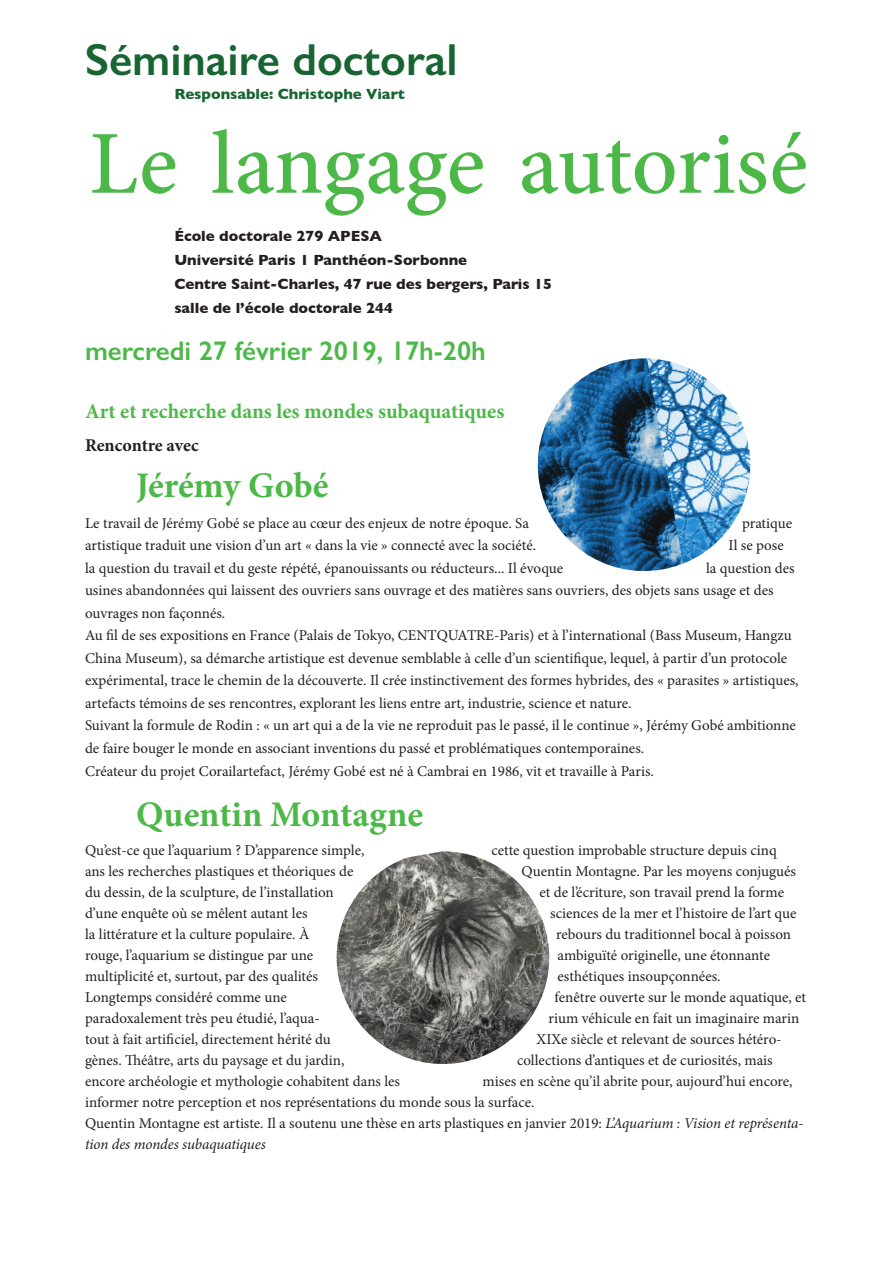
<style>
.page{position:relative;width:893px;height:1263px;background:#fff}
.page>*{position:absolute;margin:0;border:0;box-sizing:border-box;transform-origin:0 0}
.t1{font:500 90px "Minion Pro";letter-spacing:-.005em;color:#4cb848}
.t2{font:600 45px "Gill Sans";color:#186432}
.t3{font:700 36px "Minion Pro";letter-spacing:-.005em;color:#4cb848}
.t4{font:600 27px "Gill Sans";color:#4cb848}
.t5{font:700 21px "Minion Pro";color:#4cb848}
.t6{font:700 18px "Minion Pro";letter-spacing:-.005em;color:#231f20}
.t7{font:15px/22.5px "Minion Pro";color:#231f20}
.t8{font:700 15px "Gill Sans";color:#231f20}
.t9{font:700 15px "Gill Sans";color:#186432}
.s1{font-style:italic}
</style>
<div class="page">
<img style="left:336px;top:851px;width:214px;height:213px">
<img style="left:537px;top:358px;width:214px;height:213px">
<p class="t2" style="left:85px;top:33px;width:374px">Séminaire doctoral</p>
<p class="t9" style="left:174px;top:82px;width:232px">Responsable: Christophe Viart</p>
<p class="t1" style="left:89px;top:103px;width:720px">Le langage autorisé</p>
<p class="t8" style="left:174px;top:224px;width:209px">École doctorale 279 APESA</p>
<p class="t8" style="left:174px;top:248px;width:294px">Université Paris 1 Panthéon-Sorbonne</p>
<p class="t8" style="left:174px;top:272px;width:379px">Centre Saint-Charles, 47 rue des bergers, Paris 15</p>
<p class="t8" style="left:174px;top:296px;width:220px">salle de l’école doctorale 244</p>
<p class="t4" style="left:85px;top:334px;width:402px">mercredi 27 février 2019, 17h-20h</p>
<p class="t5" style="left:85px;top:397px;width:421px">Art et recherche dans les mondes subaquatiques</p>
<p class="t6" style="left:85px;top:433px;width:115px">Rencontre avec</p>
<p class="t3" style="left:136px;top:460px;width:194px">Jérémy Gobé</p>
<p class="t7" style="left:85px;top:512px;width:445px">Le travail de Jérémy Gobé se place au cœur des enjeux de notre époque. Sa</p>
<p class="t7" style="left:742px;top:512px;width:52px">pratique</p>
<p class="t7" style="left:85px;top:534px;width:453px">artistique traduit une vision d’un art « dans la vie » connecté avec la société.</p>
<p class="t7" style="left:729px;top:534px;width:57px">Il se pose</p>
<p class="t7" style="left:85px;top:557px;width:480px">la question du travail et du geste répété, épanouissants ou réducteurs... Il évoque</p>
<p class="t7" style="left:85px;top:557px;width:711px;text-indent:621px">la question des usines abandonnées qui laissent des ouvriers sans ouvrage et des matières sans ouvriers, des objets sans usage et des ouvrages non façonnés.</p>
<p class="t7" style="left:85px;top:624px;width:715px">Au fil de ses expositions en France (Palais de Tokyo, CENTQUATRE-Paris) et à l’international (Bass Museum, Hangzu China Museum), sa démarche artistique est devenue semblable à celle d’un scientifique, lequel, à partir d’un protocole expérimental, trace le chemin de la découverte. Il crée instinctivement des formes hybrides, des « parasites » artistiques, artefacts témoins de ses rencontres, explorant les liens entre art, industrie, science et nature.</p>
<p class="t7" style="left:85px;top:714px;width:712px">Suivant la formule de Rodin : « un art qui a de la vie ne reproduit pas le passé, il le continue », Jérémy Gobé ambitionne de faire bouger le monde en associant inventions du passé et problématiques contemporaines.</p>
<p class="t7" style="left:85px;top:759px;width:570px">Créateur du projet Corailartefact, Jérémy Gobé est né à Cambrai en 1986, vit et travaille à Paris.</p>
<p class="t3" style="left:136px;top:789px;width:289px">Quentin Montagne</p>
<p class="t7" style="left:85px;top:839px;width:281px">Qu’est-ce que l’aquarium ? D’apparence simple,</p>
<p class="t7" style="left:492px;top:839px;width:287px">cette question improbable structure depuis cinq</p>
<p class="t7" style="left:85px;top:860px;width:270px">ans les recherches plastiques et théoriques de</p>
<p class="t7" style="left:522px;top:860px;width:276px">Quentin Montagne. Par les moyens conjugués</p>
<p class="t7" style="left:85px;top:881px;width:250px">du dessin, de la sculpture, de l’installation</p>
<p class="t7" style="left:540px;top:881px;width:246px">et de l’écriture, son travail prend la forme</p>
<p class="t7" style="left:85px;top:902px;width:224px">d’une enquête où se mêlent autant les</p>
<p class="t7" style="left:550px;top:902px;width:248px">sciences de la mer et l’histoire de l’art que</p>
<p class="t7" style="left:85px;top:923px;width:226px">la littérature et la culture populaire. À</p>
<p class="t7" style="left:556px;top:923px;width:236px">rebours du traditionnel bocal à poisson</p>
<p class="t7" style="left:85px;top:944px;width:230px">rouge, l’aquarium se distingue par une</p>
<p class="t7" style="left:558px;top:944px;width:214px">ambiguïté originelle, une étonnante</p>
<p class="t7" style="left:85px;top:965px;width:234px">multiplicité et, surtout, par des qualités</p>
<p class="t7" style="left:558px;top:965px;width:165px">esthétiques insoupçonnées.</p>
<p class="t7" style="left:85px;top:986px;width:203px">Longtemps considéré comme une</p>
<p class="t7" style="left:555px;top:986px;width:253px">fenêtre ouverte sur le monde aquatique, et</p>
<p class="t7" style="left:85px;top:1007px;width:236px">paradoxalement très peu étudié, l’aqua-</p>
<p class="t7" style="left:549px;top:1007px;width:252px">rium véhicule en fait un imaginaire marin</p>
<p class="t7" style="left:85px;top:1028px;width:247px">tout à fait artificiel, directement hérité du</p>
<p class="t7" style="left:537px;top:1028px;width:247px">XIXe siècle et relevant de sources hétéro-</p>
<p class="t7" style="left:85px;top:1049px;width:261px">gènes. Théâtre, arts du paysage et du jardin,</p>
<p class="t7" style="left:517px;top:1049px;width:257px">collections d’antiques et de curiosités, mais</p>
<p class="t7" style="left:85px;top:1070px;width:316px">encore archéologie et mythologie cohabitent dans les</p>
<p class="t7" style="left:85px;top:1071px;width:709px;line-height:21px;text-indent:398px">mises en scène qu’il abrite pour, aujourd’hui encore, informer notre perception et nos représentations du monde sous la surface.</p>
<p class="t7" style="left:85px;top:1113px;width:720px;line-height:21px">Quentin Montagne est artiste. Il a soutenu une thèse en arts plastiques en janvier 2019: <span class="s1">L’Aquarium : Vision et représenta&shy;tion des mondes subaquatiques</span></p>
</div>
